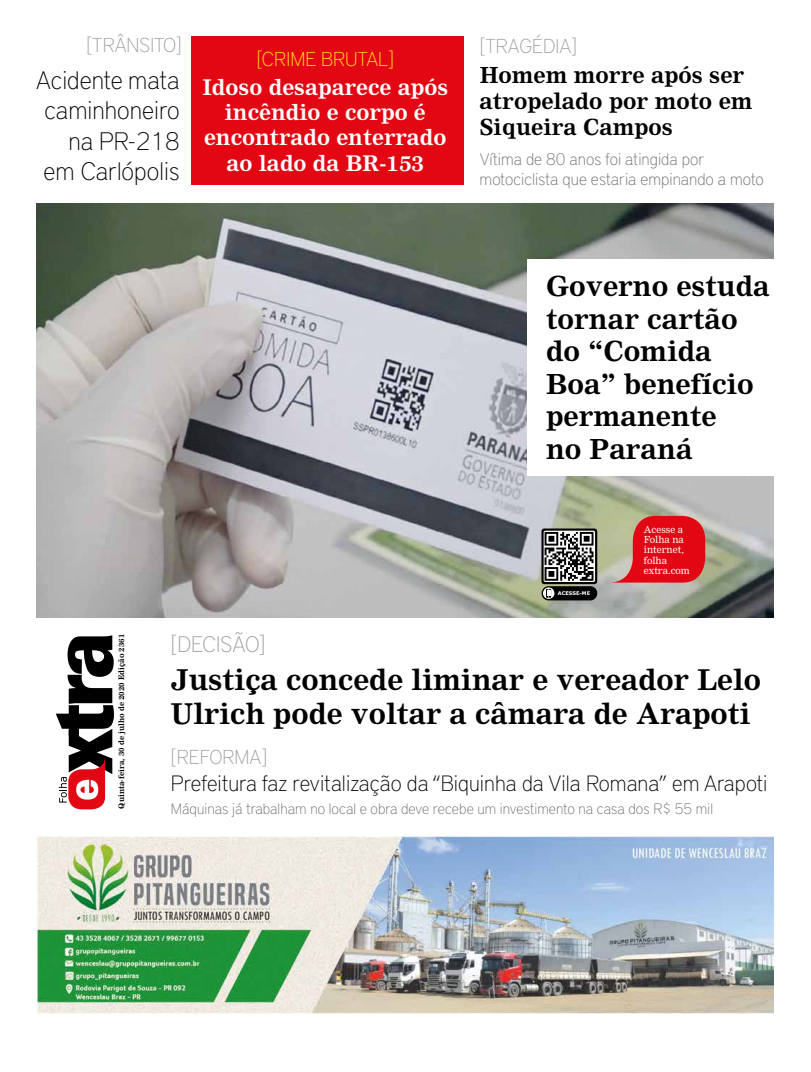
<style>
.page{position:relative;width:811px;height:1072px;background:#fff}
.page>*{position:absolute;margin:0;border:0;box-sizing:border-box;transform-origin:0 0}
.t1{font:700 28.1px/33.7px "Nimrod";color:#000}
.t2{font:700 27px/32.4px "Nimrod";color:#000}
.t3{font:100 25.1px/30.2px "District Pro";color:#000;text-align:right}
.t4{font:100 22.3px "District Pro";color:#9d9d9c}
.t5{font:100 22px "District Pro";color:#000}
.t6{font:700 21.7px/26px "Nimrod";color:#000}
.t7{font:700 21.1px/25.4px "Nimrod";color:#fff;text-align:center}
.t8{font:100 20px "District Pro";color:#9d9d9c}
.t9{font:100 20px "District Pro";color:#ffef19}
.t10{font:100 16.6px/20px "District Pro";color:#706f6f}
.t11{font:100 15px "District Pro";color:#706f6f}
.t12{font:9.5px/10.2px "Nimrod MT Std";color:#fff}
.t13{font:700 7.4px "Nimrod MT Std";color:#000}
.t14{font:700 5px "Verdana";color:#fff}
</style>
<div class="page">
<img style="left:36px;top:203px;width:737px;height:414px">
<div style="left:527px;top:259px;width:276px;height:216px;background:#fff"></div>
<div style="left:192px;top:36px;width:272px;height:149px;background:#e30613"></div>
<svg style="left:610px;top:516px;width:95px;height:66px;background:#d8383a"></svg>
<svg style="left:541px;top:528px;width:56px;height:56px"></svg>
<div style="left:541px;top:586px;width:56px;height:14px;background:#000;border-radius:7px"></div>
<svg style="left:543px;top:587px;width:11px;height:12px"></svg>
<svg style="left:546px;top:589px;width:5px;height:8px"></svg>
<svg style="left:547px;top:589px;width:3px;height:8px"></svg>
<svg style="left:543px;top:530px;width:52px;height:52px"></svg>
<svg style="left:544px;top:532px;width:49px;height:48px"></svg>
<img style="left:36px;top:836px;width:737px;height:177px">
<svg style="left:56px;top:635px;width:58px;height:174px"></svg>
<h3 class="t8" style="left:86px;top:31px;width:97px">[TRÂNSITO]</h3>
<h3 class="t8" style="left:480px;top:32px;width:99px">[TRAGÉDIA]</h3>
<h3 class="t9" style="left:257px;top:45px;width:139px">[CRIME BRUTAL]</h3>
<h3 class="t7" style="left:202px;top:74px;width:247px">Idoso desaparece após incêndio e corpo é encontrado enterrado ao lado da BR-153</h3>
<h3 class="t3" style="left:36px;top:64px;width:145px">Acidente mata caminhoneiro na PR-218 em Carlópolis</h3>
<h3 class="t6" style="left:479px;top:62px;width:274px">Homem morre após ser atropelado por moto em<br>Siqueira Campos</h3>
<p class="t10" style="left:479px;top:148px;width:286px">Vítima de 80 anos foi atingida por motociclista que estaria empinando a moto</p>
<h2 class="t2" style="left:546px;top:270px;width:225px">Governo estuda tornar cartão do “Comida<br>Boa” benefício permanente<br>no Paraná</h2>
<p class="t13" style="left:117px;top:808px;width:176px;rotate:-90deg">Quinta-feira, 30 de julho de 2020 Edição 2361</p>
<h3 class="t4" style="left:171px;top:628px;width:96px">[DECISÃO]</h3>
<p class="t14" style="left:558px;top:589px;width:34px">ACESSE-ME</p>
<p class="t12" style="left:644px;top:524px;width:48px">Acesse a<br>Folha na internet, folha extra.com</p>
<h1 class="t1" style="left:171px;top:663px;width:592px">Justiça concede liminar e vereador Lelo<br>Ulrich pode voltar a câmara de Arapoti</h1>
<h3 class="t8" style="left:171px;top:743px;width:98px">[REFORMA]</h3>
<p class="t11" style="left:171px;top:797px;width:543px">Máquinas já trabalham no local e obra deve recebe um investimento na casa dos R$ 55 mil</p>
<h3 class="t5" style="left:171px;top:768px;width:598px">Prefeitura faz revitalização da “Biquinha da Vila Romana” em Arapoti</h3>
</div>
